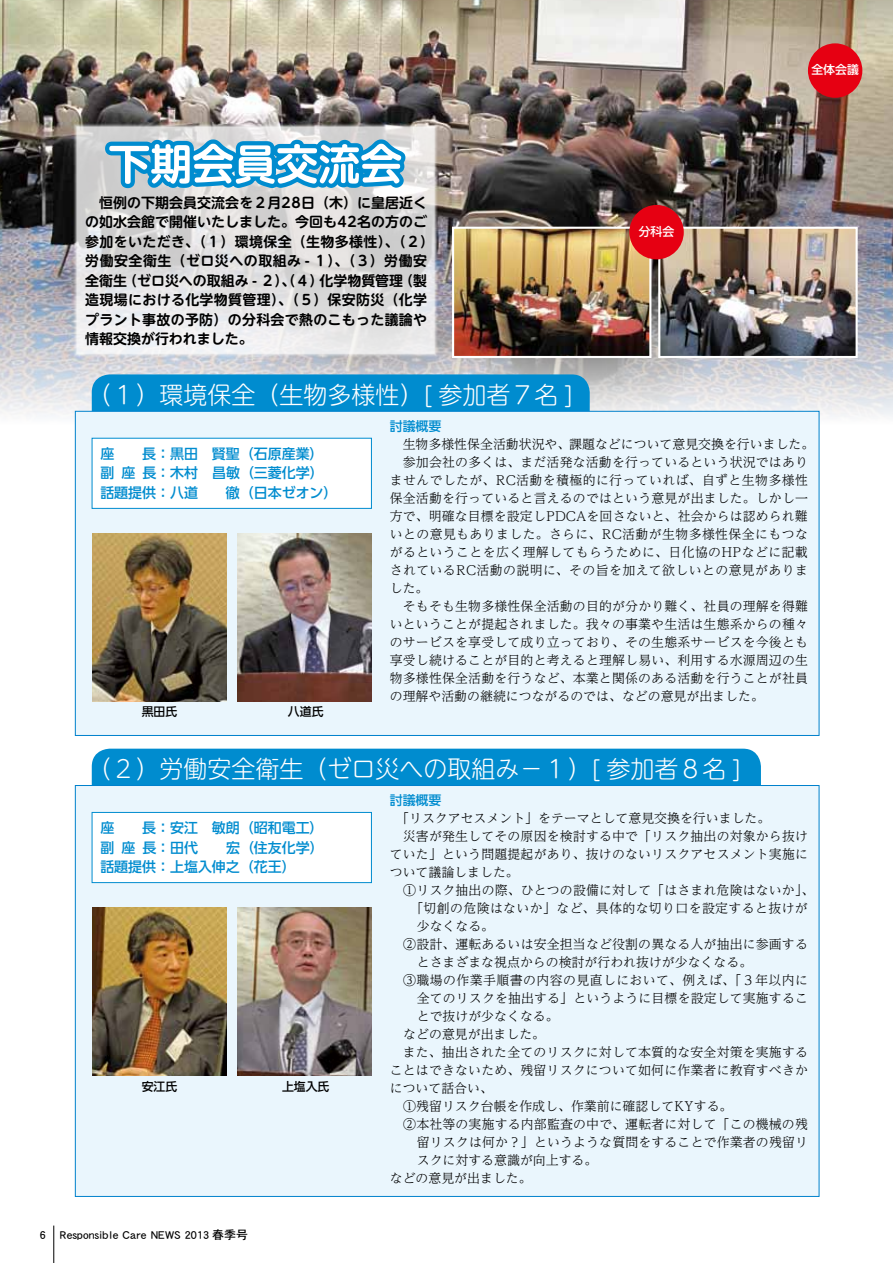
<style>
.page{position:relative;width:893px;height:1263px;background:#fff}
.page>*{position:absolute;margin:0;border:0;box-sizing:border-box;transform-origin:0 0}
.t1{font:300 24px "UD Shin M Go Pro";color:#fff}
.t2{font:700 13.95px/19.5px "UD Shin M Go Pro De";letter-spacing:.005em;color:#000}
.t3{font:500 13.95px/19.5px "UD Shin Go Pro";color:#008ccf}
.t4{font:300 12.9px/18px "UD Reimin Pro";letter-spacing:.015em;color:#000}
.t5{font:500 12.9px "UD Shin Go Pro";color:#008ccf}
.t6{font:12px "DFHS Gothic Std W5";color:#000}
.t7{font:500 11.85px "UD Shin Go Pro";color:#000}
.t8{font:500 11.85px "UD Shin Go Pro";color:#fff}
</style>
<div class="page">
<hr style="left:54px;top:1225px;width:1px;height:38px;background:#000">
<img style="left:0;top:0;width:893px;height:425px">
<div style="left:92px;top:749px;width:669px;height:36px;background:#008ccf"></div>
<div style="left:75px;top:785px;width:744px;height:412px;background:#eaf6fd;border:1px solid #0081cc"></div>
<div style="left:92px;top:374px;width:498px;height:37px;background:#008ccf"></div>
<div style="left:75px;top:411px;width:744px;height:325px;background:#eaf6fd;border:1px solid #0081cc"></div>
<div style="left:92px;top:438px;width:280px;height:71px;background:#fff;border:1px solid #008ccf"></div>
<img style="left:92px;top:907px;width:134px;height:169px">
<img style="left:237px;top:907px;width:134px;height:169px">
<div style="left:92px;top:812px;width:280px;height:71px;background:#fff;border:1px solid #008ccf"></div>
<svg style="left:72px;top:123px;width:366px;height:234px"></svg>
<svg style="left:101px;top:109px;width:313px;height:178px;background:#c8cacc"></svg>
<svg style="left:109px;top:144px;width:292px;height:40px"></svg>
<img style="left:92px;top:533px;width:134px;height:168px">
<img style="left:237px;top:533px;width:134px;height:168px">
<img style="left:455px;top:230px;width:193px;height:125px">
<div style="left:452px;top:227px;width:199px;height:131px;border:2px solid #fff"></div>
<img style="left:661px;top:230px;width:194px;height:125px">
<div style="left:658px;top:227px;width:200px;height:131px;border:2px solid #fff"></div>
<div style="left:629px;top:205px;width:55px;height:54px;background:#e60012;border-radius:50%"></div>
<div style="left:808px;top:43px;width:54px;height:55px;background:#e60012;border-radius:50%"></div>
<p class="t2" style="left:85px;top:192px;width:350px">　恒例の下期会員交流会を２月２８日（木）に皇居近くの如水会館で開催いたしました。今回も４２名の方のご参加をいただき、（１）環境保全（生物多様性）、（２）労働安全衛生（ゼロ災への取組み - １）、（３）労働安全衛生（ゼロ災への取組み - ２）、（４）化学物質管理（製造現場における化学物質管理）、（５）保安防災（化学プラント事故の予防）の分科会で熱のこもった議論や情報交換が行われました。</p>
<h1 class="t1" style="left:87px;top:375px;width:487px">（１）環境保全（生物多様性）[ 参加者７名 ]</h1>
<p class="t8" style="left:639px;top:222px;width:37px">分科会</p>
<p class="t8" style="left:811px;top:60px;width:49px">全体会議</p>
<p class="t3" style="left:100px;top:443px;width:239px">座　　長：黒田　賢聖（石原産業）副 座 長：木村　昌敏（三菱化学）話題提供：八道　　徹（日本ゼオン）</p>
<p class="t7" style="left:142px;top:702px;width:37px">黒田氏</p>
<p class="t7" style="left:288px;top:702px;width:37px">八道氏</p>
<p class="t5" style="left:390px;top:416px;width:53px">討議概要</p>
<p class="t4" style="left:390px;top:435px;width:426px">　生物多様性保全活動状況や、課題などについて意見交換を行いました。　参加会社の多くは、まだ活発な活動を行っているという状況ではありませんでしたが、ＲＣ活動を積極的に行っていれば、自ずと生物多様性保全活動を行っていると言えるのではという意見が出ました。しかし一方で、明確な目標を設定しＰＤＣＡを回さないと、社会からは認められ難いとの意見もありました。さらに、ＲＣ活動が生物多様性保全にもつながるということを広く理解してもらうために、日化協のＨＰなどに記載されているＲＣ活動の説明に、その旨を加えて欲しいとの意見がありました。<br>　そもそも生物多様性保全活動の目的が分かり難く、社員の理解を得難いということが提起されました。我々の事業や生活は生態系からの種々のサービスを享受して成り立っており、その生態系サービスを今後とも享受し続けることが目的と考えると理解し易い、利用する水源周辺の生物多様性保全活動を行うなど、本業と関係のある活動を行うことが社員の理解や活動の継続につながるのでは、などの意見が出ました。</p>
<h1 class="t1" style="left:87px;top:749px;width:655px">（２）労働安全衛生（ゼロ災への取組み−１）[ 参加者８名 ]</h1>
<p class="t3" style="left:100px;top:817px;width:225px;text-align:justify">座　　長：安江　敏朗（昭和電工）副 座 長：田代　　宏（住友化学）話題提供：上塩入伸之（花王）</p>
<p class="t5" style="left:390px;top:790px;width:53px">討議概要</p>
<p class="t4" style="left:390px;top:809px;width:420px">　「リスクアセスメント」をテーマとして意見交換を行いました。<br>　災害が発生してその原因を検討する中で「リスク抽出の対象から抜けていた」という問題提起があり、抜けのないリスクアセスメント実施について議論しました。</p>
<p class="t4" style="left:403px;top:881px;width:413px">①リスク抽出の際、ひとつの設備に対して「はさまれ危険はないか」、</p>
<p class="t4" style="left:410px;top:899px;width:399px">「切創の危険はないか」など、具体的な切り口を設定すると抜けが</p>
<p class="t4" style="left:417px;top:917px;width:79px">少なくなる。</p>
<p class="t4" style="left:403px;top:935px;width:406px">②設計、運転あるいは安全担当など役割の異なる人が抽出に参画する</p>
<p class="t4" style="left:417px;top:953px;width:337px">とさまざまな視点からの検討が行われ抜けが少なくなる。</p>
<p class="t4" style="left:403px;top:971px;width:406px">③職場の作業手順書の内容の見直しにおいて、例えば、「３年以内に</p>
<p class="t4" style="left:417px;top:989px;width:393px">全てのリスクを抽出する」というように目標を設定して実施するこ</p>
<p class="t4" style="left:417px;top:1007px;width:143px">とで抜けが少なくなる。</p>
<p class="t4" style="left:403px;top:1025px;width:143px">などの意見が出ました。</p>
<p class="t4" style="left:390px;top:1043px;width:420px">　また、抽出された全てのリスクに対して本質的な安全対策を実施する</p>
<p class="t4" style="left:390px;top:1061px;width:420px">ことはできないため、残留リスクについて如何に作業者に教育すべきか</p>
<p class="t4" style="left:390px;top:1079px;width:105px">について話合い、</p>
<p class="t4" style="left:403px;top:1097px;width:331px">①残留リスク台帳を作成し、作業前に確認してＫＹする。</p>
<p class="t4" style="left:403px;top:1115px;width:406px">②本社等の実施する内部監査の中で、運転者に対して「この機械の残</p>
<p class="t4" style="left:417px;top:1133px;width:393px">留リスクは何か？」というような質問をすることで作業者の残留リ</p>
<p class="t4" style="left:417px;top:1151px;width:182px">スクに対する意識が向上する。</p>
<p class="t4" style="left:390px;top:1169px;width:143px">などの意見が出ました。</p>
<p class="t7" style="left:282px;top:1077px;width:49px">上塩入氏</p>
<p class="t7" style="left:142px;top:1077px;width:37px">安江氏</p>
<p class="t6" style="left:40px;top:1228px;width:210px">6 Responsible Care NEWS 2013 春季号</p>
</div>
